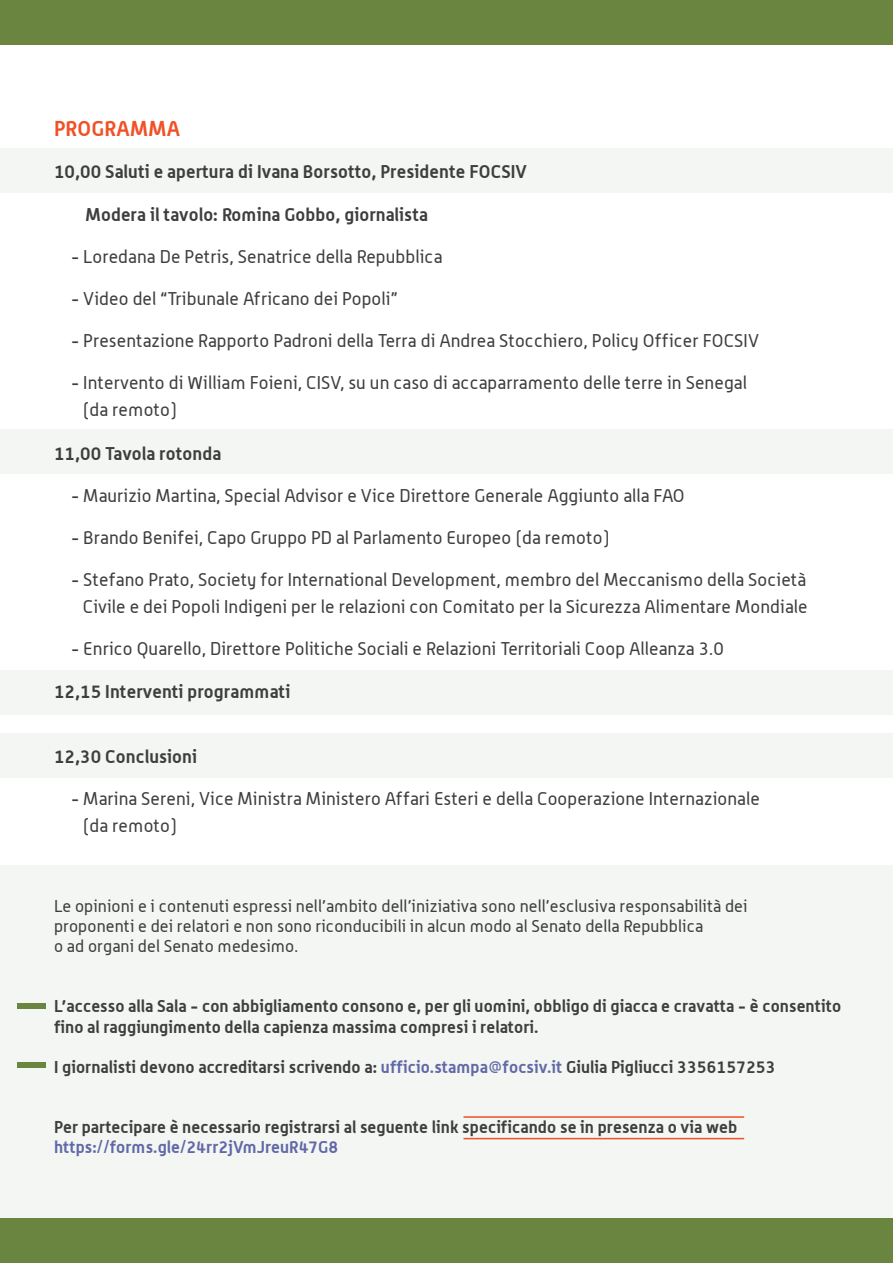
<style>
.page{position:relative;width:893px;height:1263px;background:#fff}
.page>*{position:absolute;margin:0;border:0;box-sizing:border-box;transform-origin:0 0}
.t1{font:700 21px "Alwyn";letter-spacing:.01em;color:#f05127}
.t2{font:18px/27px "Alwyn";letter-spacing:.01em;color:#3e3e3f}
.t3{font:700 18px "Alwyn";letter-spacing:.01em;color:#3e3e3f}
.t4{font:700 16.8px/20.1px "Alwyn";letter-spacing:.01em;color:#3e3e3f}
.t5{font:16.8px/20.1px "Alwyn";letter-spacing:.01em;color:#3e3e3f}
.t6{font:700 16.8px "Alwyn";letter-spacing:.01em;color:#6168a7}
.s1{color:#6168a7}
</style>
<div class="page">
<div style="left:0;top:865px;width:893px;height:355px;background:#f3f6f2"></div>
<hr style="left:463px;top:1138px;width:281px;height:1px;background:#f05127">
<hr style="left:463px;top:1116px;width:281px;height:2px;background:#f05127">
<div style="left:17px;top:1003px;width:28px;height:6px;background:#698540"></div>
<div style="left:17px;top:1062px;width:28px;height:6px;background:#698540"></div>
<div style="left:0;top:0;width:893px;height:44px;background:#698540"></div>
<div style="left:0;top:148px;width:893px;height:44px;background:#f3f6f2"></div>
<div style="left:0;top:429px;width:893px;height:44px;background:#f3f6f2"></div>
<div style="left:0;top:671px;width:893px;height:44px;background:#f3f6f2"></div>
<div style="left:0;top:733px;width:893px;height:45px;background:#f3f6f2"></div>
<div style="left:0;top:1219px;width:893px;height:44px;background:#698540"></div>
<p class="t1" style="left:54px;top:116px;width:128px">Programma</p>
<p class="t3" style="left:54px;top:160px;width:474px">10,00 Saluti e apertura di Ivana Borsotto, Presidente FOCSIV</p>
<p class="t3" style="left:85px;top:204px;width:344px">Modera il tavolo: Romina Gobbo, giornalista</p>
<p class="t2" style="left:71px;top:243px;width:373px">- Loredana De Petris, Senatrice della Repubblica</p>
<p class="t2" style="left:71px;top:285px;width:328px">- Video del “Tribunale Africano dei Popoli”</p>
<p class="t2" style="left:71px;top:327px;width:689px">- Presentazione Rapporto Padroni della Terra di Andrea Stocchiero, Policy Officer FOCSIV</p>
<p class="t2" style="left:83px;top:369px;width:666px;text-indent:-12px">- Intervento di William Foieni, CISV, su un caso di accaparramento delle terre in Senegal (da remoto)</p>
<p class="t3" style="left:54px;top:442px;width:169px">11,00 Tavola rotonda</p>
<p class="t2" style="left:71px;top:481px;width:615px">- Maurizio Martina, Special Advisor e Vice Direttore Generale Aggiunto alla FAO</p>
<p class="t2" style="left:71px;top:523px;width:540px">- Brando Benifei, Capo Gruppo PD al Parlamento Europeo (da remoto)</p>
<p class="t2" style="left:71px;top:565px;width:738px;text-align:right">- Stefano Prato, Society for International Development, membro del Meccanismo della Società<br>Civile e dei Popoli Indigeni per le relazioni con Comitato per la Sicurezza Alimentare Mondiale</p>
<p class="t2" style="left:71px;top:634px;width:654px">- Enrico Quarello, Direttore Politiche Sociali e Relazioni Territoriali Coop Alleanza 3.0</p>
<p class="t3" style="left:54px;top:680px;width:238px">12,15 Interventi programmati</p>
<p class="t3" style="left:54px;top:745px;width:144px">12,30 Conclusioni</p>
<p class="t2" style="left:83px;top:784px;width:678px;text-indent:-12px">- Marina Sereni, Vice Ministra Ministero Affari Esteri e della Cooperazione Internazionale (da remoto)</p>
<p class="t5" style="left:54px;top:896px;width:695px">Le opinioni e i contenuti espressi nell’ambito dell’iniziativa sono nell’esclusiva responsabilità dei proponenti e dei relatori e non sono riconducibili in alcun modo al Senato della Repubblica<br>o ad organi del Senato medesimo.</p>
<p class="t4" style="left:54px;top:996px;width:789px">L’accesso alla Sala - con abbigliamento consono e, per gli uomini, obbligo di giacca e cravatta - è consentito fino al raggiungimento della capienza massima compresi i relatori.</p>
<p class="t4" style="left:54px;top:1056px;width:723px">I giornalisti devono accreditarsi scrivendo a: <span class="s1">ufficio.stampa@focsiv.it</span> Giulia Pigliucci 3356157253</p>
<p class="t4" style="left:54px;top:1116px;width:685px">Per partecipare è necessario registrarsi al seguente link specificando se in presenza o via web</p>
<p class="t6" style="left:54px;top:1136px;width:286px">https://forms.gle/24rr2jVmJreuR47G8</p>
</div>
